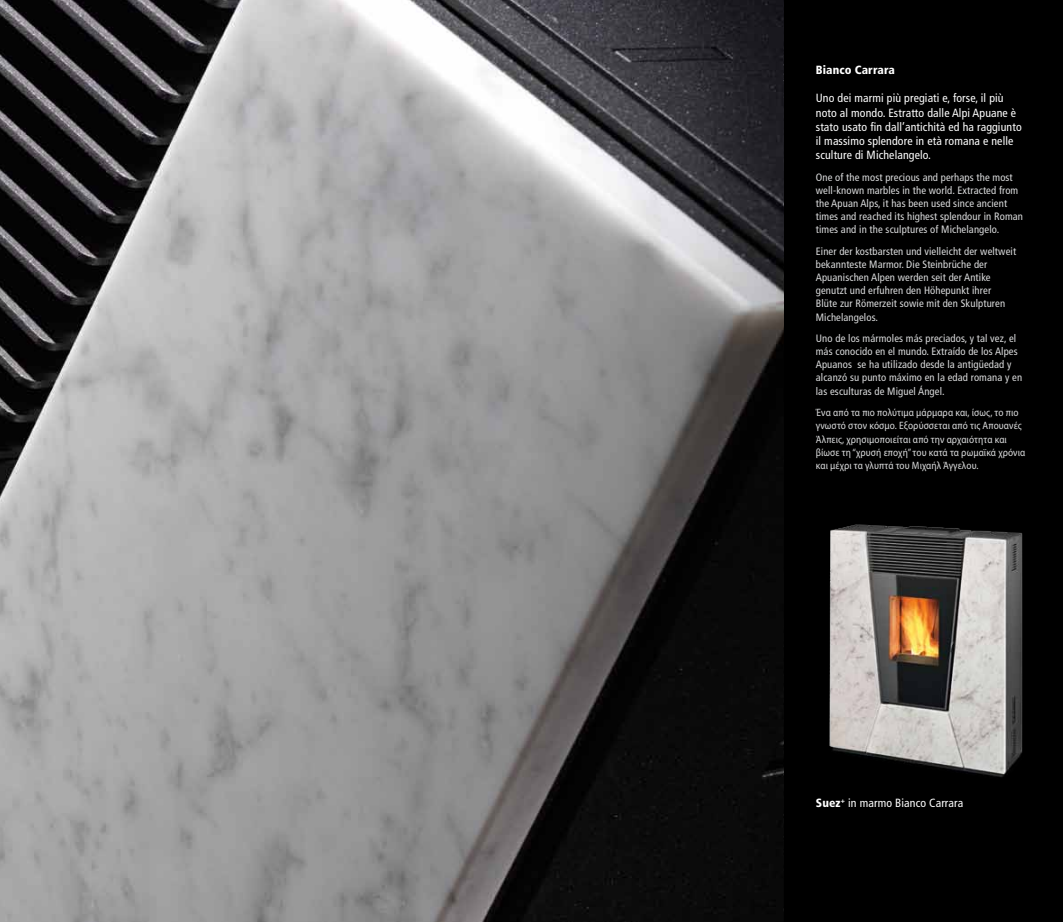
<style>
.page{position:relative;width:1063px;height:922px;background:#fff}
.page>*{position:absolute;margin:0;border:0;box-sizing:border-box;transform-origin:0 0}
.t1{font:condensed 11.88px/14.2px "Frutiger LT Std";letter-spacing:.01em;color:#fff}
.t2{font:900 condensed 11.88px "Frutiger LT Std";letter-spacing:.01em;color:#fff}
.t3{font:condensed 10.62px/13px "Frutiger LT Std";letter-spacing:.01em;color:#d9dadb}
.t4{font:semi-condensed 10.62px/13px "Myriad Pro";letter-spacing:.01em;color:#d9dadb;scale:.96 1}
.s1{font-weight:900}
</style>
<div class="page">
<img style="left:1px;top:0;width:784px;height:921px">
<img style="left:0;top:0;width:1px;height:921px">
<div style="left:785px;top:0;width:278px;height:921px;background:#000"></div>
<img style="left:774px;top:443px;width:249px;height:421px">
<p class="t2" style="left:816px;top:63px;width:81px">Bianco Carrara</p>
<p class="t1" style="left:816px;top:91px;width:207px">Uno dei marmi più pregiati e, forse, il più noto al mondo. Estratto dalle Alpi Apuane è stato usato fin dall’antichità ed ha raggiunto il massimo splendore in età romana e nelle sculture di Michelangelo.</p>
<p class="t3" style="left:816px;top:171px;width:209px">One of the most precious and perhaps the most well-known marbles in the world. Extracted from the Apuan Alps, it has been used since ancient times and reached its highest splendour in Roman times and in the sculptures of Michelangelo.</p>
<p class="t3" style="left:816px;top:245px;width:202px">Einer der kostbarsten und vielleicht der weltweit bekannteste Marmor. Die Steinbrüche der Apuanischen Alpen werden seit der Antike genutzt und erfuhren den Höhepunkt ihrer<br>Blüte zur Römerzeit sowie mit den Skulpturen Michelangelos.</p>
<p class="t3" style="left:816px;top:332px;width:208px">Uno de los mármoles más preciados, y tal vez, el más conocido en el mundo. Extraído de los Alpes Apuanos se ha utilizado desde la antigüedad y alcanzó su punto máximo en la edad romana y en las esculturas de Miguel Ángel.</p>
<p class="t4" style="left:816px;top:406px;width:220px">Ένα από τα πιο πολύτιμα μάρμαρα και, ίσως, το πιο γνωστό στον κόσμο. Εξορύσσεται από τις Απουανές Άλπεις, χρησιμοποιείται από την αρχαιότητα και βίωσε τη “χρυσή εποχή” του κατά τα ρωμαϊκά χρόνια και μέχρι τα γλυπτά του Μιχαήλ Άγγελου.</p>
<p class="t1" style="left:816px;top:796px;width:149px"><span class="s1">Suez</span><sup>+</sup> in marmo Bianco Carrara</p>
</div>
